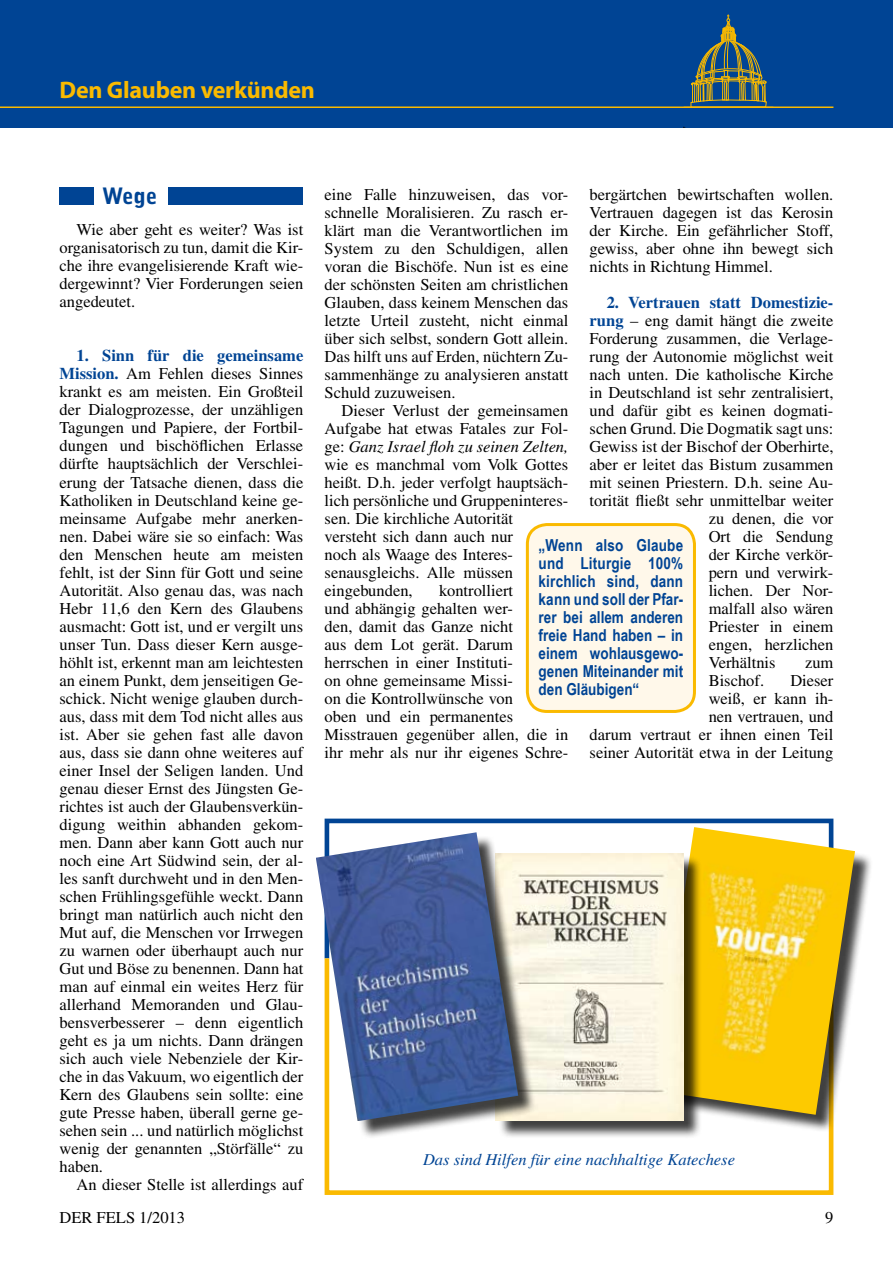
<style>
.page{position:relative;width:893px;height:1263px;background:#fff}
.page>*{position:absolute;margin:0;border:0;box-sizing:border-box;transform-origin:0 0}
.t1{font:700 24px "Myriad";letter-spacing:-.01em;color:#faba00}
.t2{font:900 22.5px "Bell Gothic Std";color:#004494}
.t3{font:16.5px/18px "Times";color:#000;text-align:justify}
.t4{font:700 16.5px/18px "Arial Narrow";color:#004494;text-align:justify}
.t5{font:italic 16.5px "Times";color:#004494}
.t6{font:700 16.5px "Times";color:#004494}
.s1{font-weight:700;color:#004494}
.s2{font-style:italic}
</style>
<div class="page">
<div style="left:0;top:0;width:893px;height:128px;background:#004494"></div>
<hr style="left:0;top:106px;width:833px;height:2px;background:#faba00">
<svg style="left:690px;top:14px;width:77px;height:93px"></svg>
<svg style="left:324px;top:818px;width:510px;height:14px"></svg>
<svg style="left:324px;top:1140px;width:510px;height:55px"></svg>
<div style="left:657px;top:829px;width:223px;height:311px;background:#000;opacity:.75"></div>
<img style="left:655px;top:827px;width:200px;height:288px">
<div style="left:498px;top:855px;width:210px;height:290px;background:#000;opacity:.75"></div>
<img style="left:543px;top:853px;width:141px;height:267px">
<div style="left:318px;top:834px;width:225px;height:312px;background:#000;opacity:.75"></div>
<img style="left:316px;top:832px;width:202px;height:289px">
<div style="left:527px;top:524px;width:167px;height:187px;background:#fff8ea;border-radius:20px"></div>
<div style="left:526px;top:523px;width:170px;height:190px;border:3px solid #faba00;border-radius:20px"></div>
<div style="left:60px;top:187px;width:34px;height:17px;background:#004494"></div>
<div style="left:168px;top:187px;width:135px;height:17px;background:#004494"></div>
<h1 class="t1" style="left:60px;top:77px;width:257px">Den Glauben verkünden</h1>
<h2 class="t2" style="left:102px;top:183px;width:57px">Wege</h2>
<p class="t3" style="left:60px;top:221px;width:245px;text-indent:17px">Wie aber geht es weiter? Was ist organisatorisch zu tun, damit die Kir&shy;che ihre evangelisierende Kraft wie&shy;dergewinnt? Vier Forderungen seien angedeutet.</p>
<p class="t3" style="left:60px;top:347px;width:245px;text-indent:17px"><span class="s1">1. Sinn für die gemeinsame Mission.</span> Am Fehlen dieses Sinnes krankt es am meisten. Ein Großteil der Dialogprozesse, der unzähligen Tagungen und Papiere, der Fortbil&shy;dungen und bischöflichen Erlasse dürfte hauptsächlich der Verschlei&shy;erung der Tatsache dienen, dass die Katholiken in Deutschland keine ge&shy;meinsame Aufgabe mehr anerken&shy;nen. Dabei wäre sie so einfach: Was den Menschen heute am meisten fehlt, ist der Sinn für Gott und seine Autorität. Also genau das, was nach Hebr 11,6 den Kern des Glaubens ausmacht: Gott ist, und er vergilt uns unser Tun. Dass dieser Kern ausge&shy;höhlt ist, erkennt man am leichtesten an einem Punkt, dem jenseitigen Ge&shy;schick. Nicht wenige glauben durch&shy;aus, dass mit dem Tod nicht alles aus ist. Aber sie gehen fast alle davon aus, dass sie dann ohne weiteres auf einer Insel der Seligen landen. Und genau dieser Ernst des Jüngsten Ge&shy;richtes ist auch der Glaubensverkün&shy;digung weithin abhanden gekom&shy;men. Dann aber kann Gott auch nur noch eine Art Südwind sein, der al&shy;les sanft durchweht und in den Men&shy;schen Frühlingsgefühle weckt. Dann bringt man natürlich auch nicht den Mut auf, die Menschen vor Irrwegen zu warnen oder überhaupt auch nur Gut und Böse zu benennen. Dann hat man auf einmal ein weites Herz für allerhand Memoranden und Glau&shy;bensverbesserer – denn eigentlich geht es ja um nichts. Dann drängen sich auch viele Nebenziele der Kir&shy;che in das Vakuum, wo eigentlich der Kern des Glaubens sein sollte: eine gute Presse haben, überall gerne ge&shy;sehen sein ... und natürlich möglichst wenig der genannten „Störfälle“ zu haben.</p>
<p class="t3" style="left:77px;top:1175px;width:228px">An dieser Stelle ist allerdings auf</p>
<p class="t3" style="left:325px;top:185px;width:245px">eine Falle hinzuweisen, das vor&shy;schnelle Moralisieren. Zu rasch er&shy;klärt man die Verantwortlichen im System zu den Schuldigen, allen voran die Bischöfe. Nun ist es eine der schönsten Seiten am christlichen Glauben, dass keinem Menschen das letzte Urteil zusteht, nicht einmal über sich selbst, sondern Gott allein.<br>Das hilft uns auf Erden, nüchtern Zu&shy;sammenhänge zu analysieren anstatt Schuld zuzuweisen.</p>
<p class="t3" style="left:325px;top:401px;width:245px;text-align:left;text-indent:17px">Dieser Verlust der gemeinsamen<br>Aufgabe hat etwas Fatales zur Fol&shy;ge: <span class="s2">Ganz Israel floh zu seinen Zelten, </span>wie es manchmal vom Volk Gottes heißt. D.h. jeder verfolgt hauptsäch&shy;lich persönliche und Gruppeninteres&shy;sen. Die kirchliche Autorität versteht sich dann auch nur<br>noch als Waage des Interes&shy;senausgleichs. Alle müssen eingebunden,</p>
<p class="t3" style="left:590px;top:186px;width:245px">bergärtchen bewirtschaften wollen.<br>Vertrauen dagegen ist das Kerosin der Kirche. Ein gefährlicher Stoff, gewiss, aber ohne ihn bewegt sich nichts in Richtung Himmel.</p>
<p class="t6" style="left:607px;top:293px;width:228px">2. Vertrauen statt Domestizie-</p>
<p class="t3" style="left:590px;top:312px;width:245px"><span class="s1">rung</span> – eng damit hängt die zweite</p>
<p class="t3" style="left:590px;top:330px;width:245px">Forderung zusammen, die Verlage-</p>
<p class="t3" style="left:590px;top:348px;width:245px">rung der Autonomie möglichst weit</p>
<p class="t3" style="left:590px;top:366px;width:245px">nach unten. Die katholische Kirche</p>
<p class="t3" style="left:590px;top:384px;width:245px">in Deutschland ist sehr zentralisiert,</p>
<p class="t3" style="left:590px;top:402px;width:245px">und dafür gibt es keinen dogmati-</p>
<p class="t3" style="left:590px;top:420px;width:245px">schen Grund. Die Dogmatik sagt uns:</p>
<p class="t3" style="left:590px;top:438px;width:245px">Gewiss ist der Bischof der Oberhirte,</p>
<p class="t3" style="left:590px;top:456px;width:245px">aber er leitet das Bistum zusammen</p>
<p class="t3" style="left:590px;top:474px;width:245px">mit seinen Priestern. D.h. seine Au-</p>
<p class="t3" style="left:590px;top:492px;width:245px">torität fließt sehr unmittelbar weiter</p>
<p class="t3" style="left:709px;top:510px;width:126px">zu denen, die vor</p>
<p class="t3" style="left:709px;top:528px;width:126px">Ort die Sendung</p>
<p class="t3" style="left:709px;top:546px;width:126px">der Kirche verkör-</p>
<p class="t3" style="left:709px;top:564px;width:126px">pern und verwirk-</p>
<p class="t3" style="left:709px;top:582px;width:126px">lichen. Der Nor-</p>
<p class="t3" style="left:709px;top:600px;width:126px">malfall also wären</p>
<p class="t3" style="left:709px;top:618px;width:126px">Priester in einem</p>
<p class="t3" style="left:709px;top:636px;width:126px">engen, herzlichen</p>
<p class="t3" style="left:709px;top:654px;width:68px">Verhältnis</p>
<p class="t3" style="left:805px;top:654px;width:30px">zum</p>
<p class="t3" style="left:709px;top:672px;width:57px">Bischof.</p>
<p class="t4" style="left:539px;top:536px;width:146px">„Wenn also Glaube und Liturgie 100% kirchlich sind, dann kann und soll der Pfar&shy;rer bei allem anderen freie Hand haben – in einem wohlausgewo&shy;genen Miteinander mit den Gläubigen“</p>
<p class="t3" style="left:325px;top:581px;width:245px;text-align:left;text-indent:114px">kontrolliert<br>und abhängig gehalten wer-<br>den, damit das Ganze nicht<br>aus dem Lot gerät. Darum herrschen in einer Instituti-<br>on ohne gemeinsame Missi-<br>on die Kontrollwünsche von<br>oben und ein permanentes<br>Misstrauen gegenüber allen, die in ihr mehr als nur ihr eigenes Schre-</p>
<p class="t3" style="left:590px;top:672px;width:245px;text-align:right">Dieser<br>weiß, er kann ih-<br>nen vertrauen, und<br>darum vertraut er ihnen einen Teil seiner Autorität etwa in der Leitung</p>
<p class="t5" style="left:423px;top:1151px;width:313px">Das sind Hilfen für eine nachhaltige Katechese</p>
<p class="t3" style="left:60px;top:1209px;width:127px">DER FELS 1/2013</p>
<p class="t3" style="left:825px;top:1209px;width:10px">9</p>
</div>
